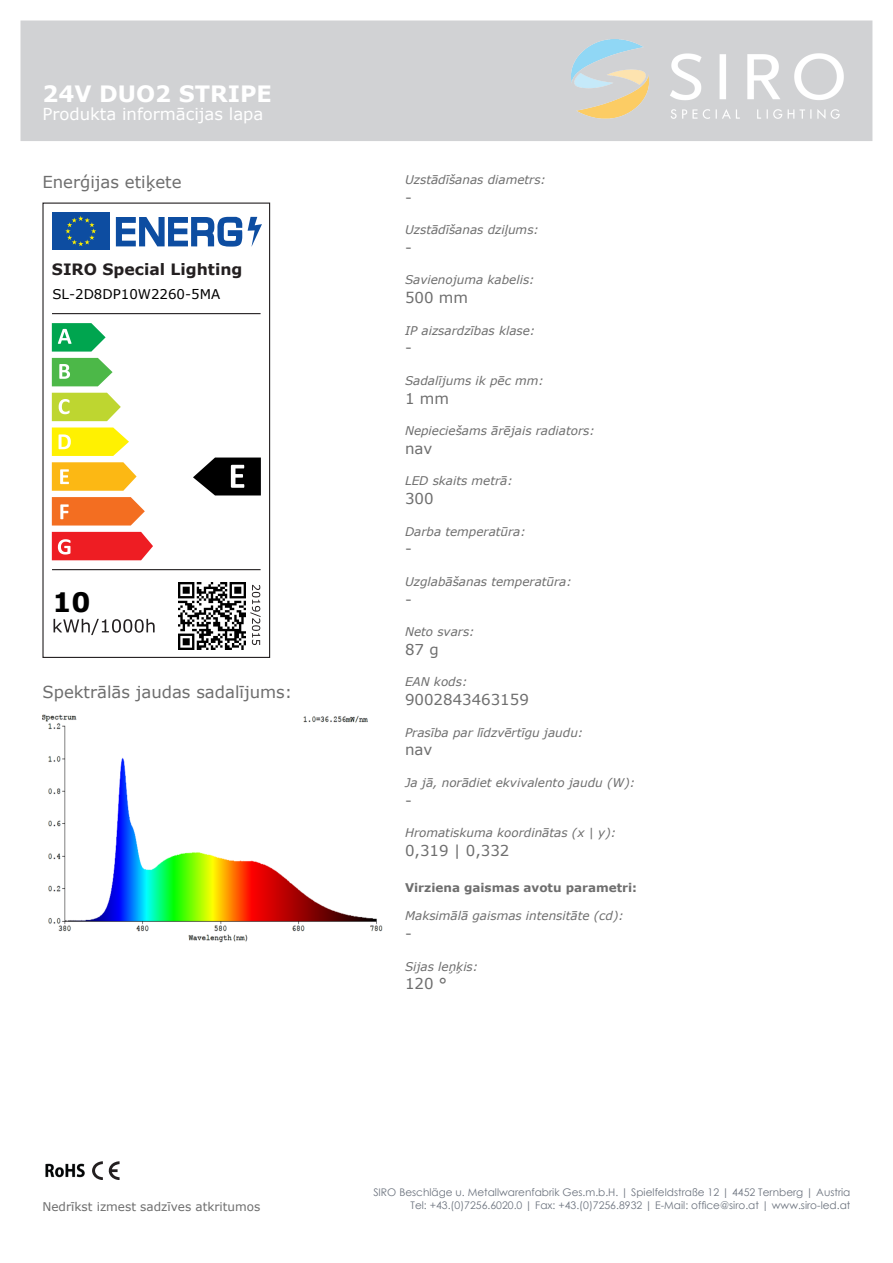
<style>
.page{position:relative;width:893px;height:1263px;background:#fff}
.page>*{position:absolute;margin:0;border:0;box-sizing:border-box;transform-origin:0 0}
.t1{font:700 26.85px "Verdana";color:#000}
.t2{font:700 22.5px "Verdana";color:#fff}
.t3{font:16.5px "Verdana";color:#6e6e6e}
.t4{font:16.5px "Verdana";color:#fff}
.t5{font:700 15.6px "Verdana";color:#231f20}
.t6{font:15px "Verdana";color:#6e6e6e}
.t7{font:13.35px "Verdana";color:#000}
.t8{font:italic 12px "Verdana";color:#6e6e6e}
.t9{font:12px "Verdana";color:#6e6e6e}
.t10{font:700 12px "Verdana";color:#6e6e6e}
.t11{font:10.5px/12.6px "Century Gothic";color:#6d747f;text-align:right}
</style>
<div class="page">
<div style="left:21px;top:21px;width:851px;height:120px;background:#d1d2d4"></div>
<img style="left:571px;top:40px;width:272px;height:78px">
<img style="left:45px;top:1163px;width:40px;height:15px">
<svg style="left:92px;top:1161px;width:27px;height:19px"></svg>
<div style="left:52px;top:212px;width:58px;height:38px;background:#0d4da1"></div>
<svg style="left:65px;top:216px;width:31px;height:30px"></svg>
<svg style="left:116px;top:217px;width:126px;height:30px"></svg>
<svg style="left:248px;top:217px;width:14px;height:30px"></svg>
<svg style="left:52px;top:323px;width:54px;height:29px"></svg>
<svg style="left:52px;top:358px;width:61px;height:28px"></svg>
<svg style="left:52px;top:393px;width:69px;height:28px;background:#c7db4d"></svg>
<svg style="left:52px;top:427px;width:77px;height:29px;background:#fff32b"></svg>
<svg style="left:52px;top:462px;width:85px;height:29px;background:#fcc133"></svg>
<svg style="left:52px;top:497px;width:93px;height:28px;background:#f47d38"></svg>
<svg style="left:52px;top:532px;width:101px;height:28px;background:#ef3237"></svg>
<svg style="left:54px;top:619px;width:101px;height:16px"></svg>
<hr style="left:52px;top:313px;width:209px;height:1px;background:#231f20">
<hr style="left:52px;top:569px;width:209px;height:1px;background:#231f20">
<svg style="left:250px;top:585px;width:11px;height:60px"></svg>
<svg style="left:193px;top:457px;width:68px;height:38px"></svg>
<div style="left:42px;top:203px;width:228px;height:455px;border:1px solid #231f20"></div>
<img style="left:179px;top:582px;width:67px;height:67px">
<img style="left:42px;top:714px;width:341px;height:228px">
<h2 class="t2" style="left:42px;top:80px;width:231px">24V DUO2 STRIPE</h2>
<h3 class="t4" style="left:42px;top:104px;width:222px">Produkta informācijas lapa</h3>
<h3 class="t3" style="left:42px;top:171px;width:141px">Enerģijas etiķete</h3>
<h3 class="t5" style="left:52px;top:260px;width:192px">SIRO Special Lighting</h3>
<p class="t7" style="left:52px;top:285px;width:169px">SL-2D8DP10W2260-5MA</p>
<h1 class="t1" style="left:52px;top:585px;width:40px">10</h1>
<h3 class="t3" style="left:42px;top:681px;width:251px">Spektrālās jaudas sadalījums:</h3>
<p class="t9" style="left:42px;top:1198px;width:219px">Nedrīkst izmest sadzīves atkritumos</p>
<p class="t8" style="left:405px;top:172px;width:142px">Uzstādīšanas diametrs:</p>
<p class="t6" style="left:405px;top:187px;width:8px">-</p>
<p class="t8" style="left:405px;top:222px;width:135px">Uzstādīšanas dziļums:</p>
<p class="t6" style="left:405px;top:238px;width:8px">-</p>
<p class="t8" style="left:405px;top:272px;width:131px">Savienojuma kabelis:</p>
<p class="t6" style="left:405px;top:288px;width:64px">500 mm</p>
<p class="t8" style="left:405px;top:322px;width:132px">IP aizsardzības klase:</p>
<p class="t6" style="left:405px;top:338px;width:8px">-</p>
<p class="t8" style="left:405px;top:373px;width:140px">Sadalījums ik pēc mm:</p>
<p class="t6" style="left:405px;top:388px;width:45px">1 mm</p>
<p class="t8" style="left:405px;top:423px;width:191px">Nepieciešams ārējais radiators:</p>
<p class="t6" style="left:405px;top:439px;width:29px">nav</p>
<p class="t8" style="left:405px;top:473px;width:109px">LED skaits metrā:</p>
<p class="t6" style="left:405px;top:489px;width:30px">300</p>
<p class="t8" style="left:405px;top:523px;width:122px">Darba temperatūra:</p>
<p class="t6" style="left:405px;top:539px;width:8px">-</p>
<p class="t8" style="left:405px;top:574px;width:168px">Uzglabāšanas temperatūra:</p>
<p class="t6" style="left:405px;top:589px;width:8px">-</p>
<p class="t8" style="left:405px;top:624px;width:71px">Neto svars:</p>
<p class="t6" style="left:405px;top:640px;width:35px">87 g</p>
<p class="t8" style="left:405px;top:674px;width:64px">EAN kods:</p>
<p class="t6" style="left:405px;top:690px;width:125px">9002843463159</p>
<p class="t8" style="left:405px;top:724px;width:180px">Prasība par līdzvērtīgu jaudu:</p>
<p class="t6" style="left:405px;top:740px;width:29px">nav</p>
<p class="t8" style="left:405px;top:775px;width:232px">Ja jā, norādiet ekvivalento jaudu (W):</p>
<p class="t6" style="left:405px;top:790px;width:8px">-</p>
<p class="t8" style="left:405px;top:825px;width:213px">Hromatiskuma koordinātas (x | y):</p>
<p class="t6" style="left:405px;top:841px;width:106px">0,319 | 0,332</p>
<p class="t10" style="left:405px;top:880px;width:234px">Virziena gaismas avotu parametri:</p>
<p class="t8" style="left:405px;top:908px;width:220px">Maksimālā gaismas intensitāte (cd):</p>
<p class="t6" style="left:405px;top:924px;width:8px">-</p>
<p class="t8" style="left:405px;top:958px;width:75px">Sijas leņķis:</p>
<p class="t6" style="left:405px;top:974px;width:43px">120 °</p>
<p class="t11" style="left:373px;top:1186px;width:479px">SIRO Beschläge u. Metallwarenfabrik Ges.m.b.H. | Spielfeldstraße 12 | 4452 Ternberg | Austria<br>Tel: +43.(0)7256.6020.0 | Fax: +43.(0)7256.8932 | E-Mail: office@siro.at | www.siro-led.at</p>
</div>
